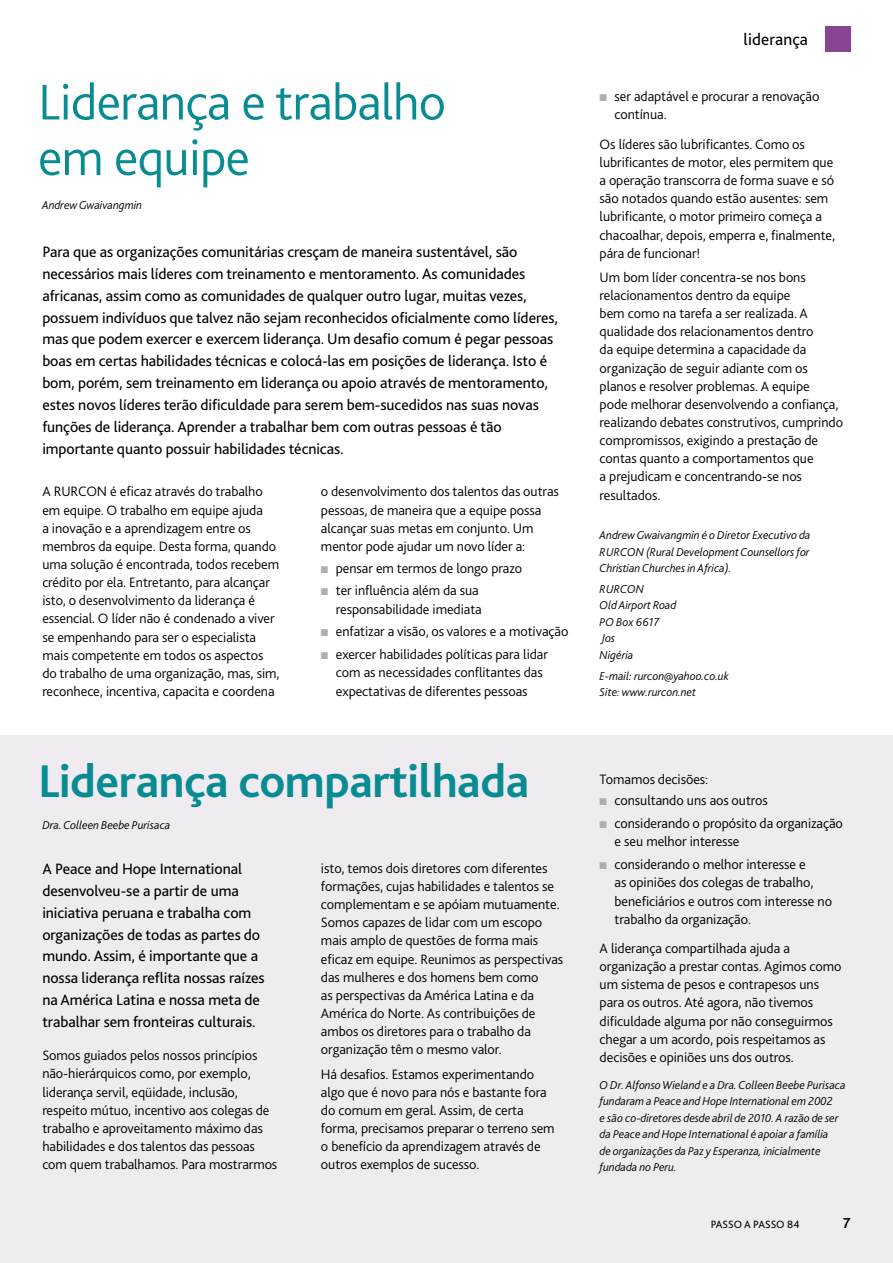
<style>
.page{position:relative;width:893px;height:1263px;background:#fff}
.page>*{position:absolute;margin:0;border:0;box-sizing:border-box;transform-origin:0 0}
.t1{font:300 52.5px/55.5px "Bliss 2";letter-spacing:-.015em;color:#088c92}
.t2{font:700 48px "Bliss 2";letter-spacing:-.01em;color:#088c92}
.t3{font:17.25px "Bliss 2";letter-spacing:.005em;color:#000}
.t4{font:15.75px/21.9px "Bliss 2";letter-spacing:-.005em;color:#000}
.t5{font:700 15px "Bliss 2";color:#000}
.t6{font:300 14.25px/18.1px "Bliss 2";letter-spacing:-.005em;color:#000}
.t7{font:italic 300 12px/16.5px "Bliss 2";letter-spacing:-.005em;color:#000}
.t8{font:11.1px "Bliss 2";color:#000}
.s1{color:#afafaf}
</style>
<div class="page">
<div style="left:0;top:736px;width:892px;height:527px;background:#f0eaf1"></div>
<div style="left:825px;top:26px;width:25px;height:26px;background:#884594"></div>
<h1 class="t1" style="left:38px;top:79px;width:409px">Liderança e trabalho em equipe</h1>
<p class="t7" style="left:42px;top:198px;width:101px">Andrew Gwaivangmin</p>
<p class="t4" style="left:42px;top:242px;width:517px">Para que as organizações comunitárias cresçam de maneira sustentável, são necessários mais líderes com treinamento e mentoramento. As comunidades africanas, assim como as comunidades de qualquer outro lugar, muitas vezes, possuem indivíduos que talvez não sejam reconhecidos oficialmente como líderes, mas que podem exercer e exercem liderança. Um desafio comum é pegar pessoas boas em certas habilidades técnicas e colocá-las em posições de liderança. Isto é bom, porém, sem treinamento em liderança ou apoio através de mentoramento, estes novos líderes terão dificuldade para serem bem-sucedidos nas suas novas funções de liderança. Aprender a trabalhar bem com outras pessoas é tão importante quanto possuir habilidades técnicas.</p>
<p class="t6" style="left:42px;top:484px;width:239px">A RURCON é eficaz através do trabalho em equipe. O trabalho em equipe ajuda<br>a inovação e a aprendizagem entre os membros da equipe. Desta forma, quando uma solução é encontrada, todos recebem crédito por ela. Entretanto, para alcançar isto, o desenvolvimento da liderança é essencial. O líder não é condenado a viver se empenhando para ser o especialista mais competente em todos os aspectos do trabalho de uma organização, mas, sim, reconhece, incentiva, capacita e coordena</p>
<p class="t6" style="left:321px;top:484px;width:239px">o desenvolvimento dos talentos das outras pessoas, de maneira que a equipe possa alcançar suas metas em conjunto. Um mentor pode ajudar um novo líder a:</p>
<p class="t6" style="left:321px;top:560px;width:203px"><span class="s1">■</span> pensar em termos de longo prazo</p>
<p class="t6" style="left:321px;top:583px;width:162px;text-align:right"><span class="s1">■</span> ter influência além da sua responsabilidade imediata</p>
<p class="t6" style="left:321px;top:624px;width:249px"><span class="s1">■</span> enfatizar a visão, os valores e a motivação</p>
<p class="t6" style="left:336px;top:647px;width:214px;text-indent:-15px"><span class="s1">■</span> exercer habilidades políticas para lidar com as necessidades conflitantes das expectativas de diferentes pessoas</p>
<h2 class="t2" style="left:38px;top:763px;width:493px">Liderança compartilhada</h2>
<p class="t7" style="left:42px;top:818px;width:129px">Dra. Colleen Beebe Purisaca</p>
<p class="t4" style="left:42px;top:859px;width:224px">A Peace and Hope International desenvolveu-se a partir de uma iniciativa peruana e trabalha com organi zações de todas as partes do mundo. Assim, é importante que a nossa liderança reflita nossas raízes na América Latina e nossa meta de trabalhar sem fronteiras culturais.</p>
<p class="t6" style="left:42px;top:1048px;width:236px">Somos guiados pelos nossos princípios não-hierárquicos como, por exemplo, liderança servil, eqüidade, inclusão, respeito mútuo, incentivo aos colegas de trabalho e aproveitamento máximo das habilidades e dos talentos das pessoas com quem trabalhamos. Para mostrarmos</p>
<p class="t6" style="left:321px;top:860px;width:244px">isto, temos dois diretores com diferentes formações, cujas habilidades e talentos se complementam e se apóiam mutuamente.<br>Somos capazes de lidar com um escopo mais amplo de questões de forma mais eficaz em equipe. Reunimos as perspectivas das mulheres e dos homens bem como<br>as perspectivas da América Latina e da América do Norte. As contribuições de ambos os diretores para o trabalho da organização têm o mesmo valor.</p>
<p class="t6" style="left:321px;top:1066px;width:235px">Há desafios. Estamos experimentando algo que é novo para nós e bastante fora do comum em geral. Assim, de certa forma, precisamos preparar o terreno sem o benefício da aprendizagem através de outros exemplos de sucesso.</p>
<p class="t3" style="left:743px;top:32px;width:66px">liderança</p>
<p class="t6" style="left:614px;top:89px;width:206px;text-indent:-15px"><span class="s1">■</span> ser adaptável e procurar a renovação contínua.</p>
<p class="t6" style="left:599px;top:136px;width:237px">Os líderes são lubrificantes. Como os lubrificantes de motor, eles permitem que a operação transcorra de forma suave e só são notados quando estão ausentes: sem lubrificante, o motor primeiro começa a chacoalhar, depois, emperra e, finalmente, pára de funcionar!</p>
<p class="t6" style="left:599px;top:269px;width:245px">Um bom líder concentra-se nos bons relaciona mentos dentro da equipe<br>bem como na tarefa a ser realizada. A<br>quali dade dos relacionamentos dentro<br>da equipe determina a capaci dade da organização de seguir adiante com os planos e resolver problemas. A equipe<br>pode melhorar desenvolvendo a confiança, realizando debates construtivos, cumprindo compromissos, exigindo a prestação de contas quanto a com porta mentos que<br>a prejudicam e concentrando-se nos resultados.</p>
<p class="t7" style="left:599px;top:528px;width:212px;text-align:justify">Andrew Gwaivangmin é o Diretor Executivo da RURCON (Rural Development Counsellors for Christian Churches in Africa).</p>
<p class="t7" style="left:599px;top:582px;width:78px">RURCON<br>Old Airport Road<br>PO Box 6617<br>Jos<br>Nigéria</p>
<p class="t7" style="left:599px;top:668px;width:131px">E-mail: rurcon@yahoo.co.uk<br>Site: www.rurcon.net</p>
<p class="t6" style="left:599px;top:771px;width:110px">Tomamos decisões:</p>
<p class="t6" style="left:599px;top:793px;width:170px"><span class="s1">■</span> consultando uns aos outros</p>
<p class="t6" style="left:614px;top:816px;width:230px;text-indent:-15px"><span class="s1">■</span> considerando o propósito da organização e seu melhor interesse</p>
<p class="t6" style="left:614px;top:857px;width:219px;text-indent:-15px"><span class="s1">■</span> considerando o melhor interesse e<br>as opiniões dos colegas de trabalho, beneficiários e outros com interesse no trabalho da organização.</p>
<p class="t6" style="left:599px;top:941px;width:243px">A liderança compartilhada ajuda a organização a prestar contas. Agimos como um sistema de pesos e contrapesos uns para os outros. Até agora, não tivemos dificuldade alguma por não conseguirmos chegar a um acordo, pois respeitamos as decisões e opiniões uns dos outros.</p>
<p class="t7" style="left:599px;top:1077px;width:247px">O Dr. Alfonso Wieland e a Dra. Colleen Beebe Purisaca fundaram a Peace and Hope International em 2002<br>e são co-diretores desde abril de 2010. A razão de ser da Peace and Hope International é apoiar a família<br>de organizações da Paz y Esperanza, inicialmente fundada no Peru.</p>
<p class="t8" style="left:710px;top:1220px;width:90px">PASSO A PASSO 84</p>
<p class="t5" style="left:843px;top:1217px;width:9px">7</p>
</div>
